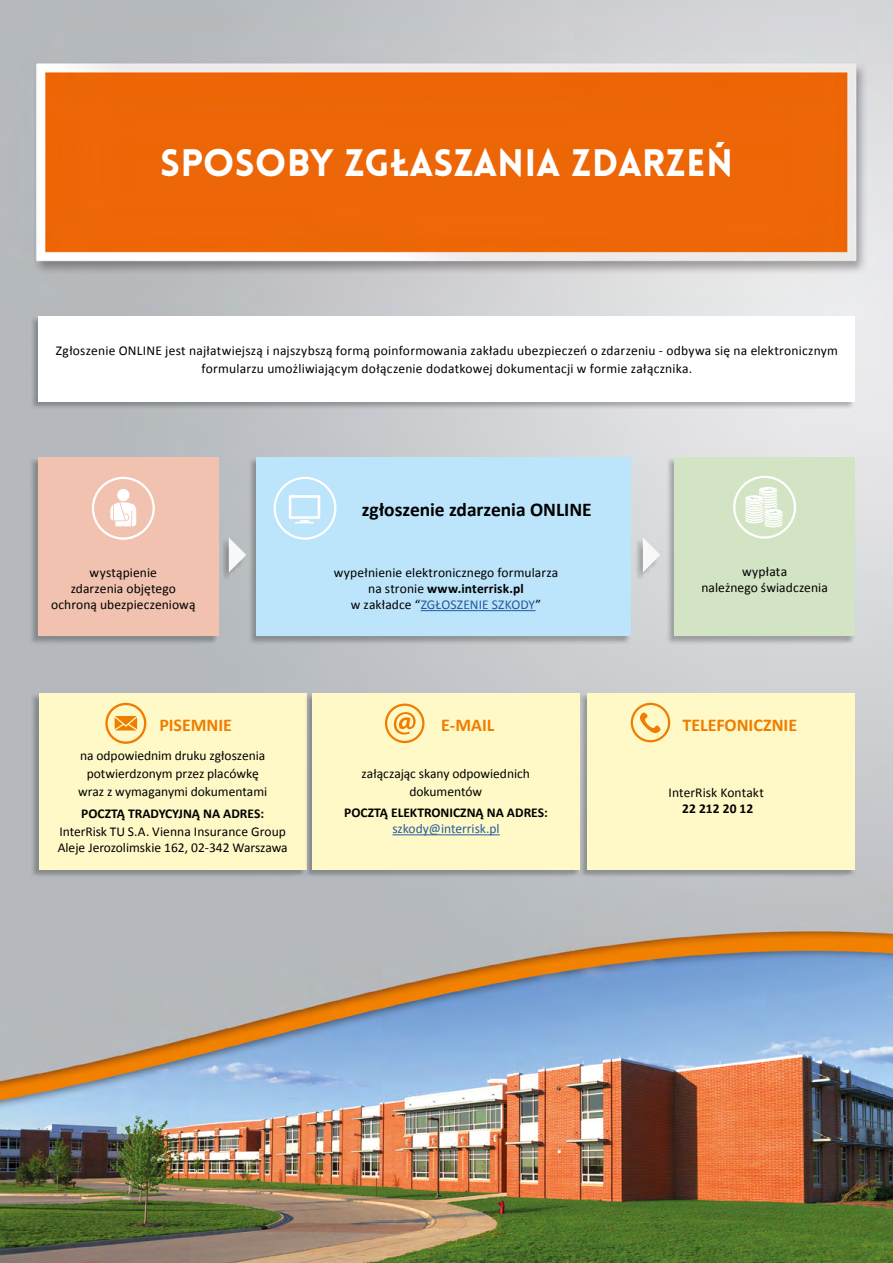
<style>
.page{position:relative;width:893px;height:1263px;background:#fff}
.page>*{position:absolute;margin:0;border:0;box-sizing:border-box;transform-origin:0 0}
.t1{font:900 37.5px "Lovelo";letter-spacing:.005em;color:#fff}
.t2{font:700 19.5px "Calibri";letter-spacing:-.005em;color:#000}
.t3{font:700 18px "Calibri";color:#ef7d00}
.t4{font:13.5px/16.2px "Calibri";letter-spacing:.005em;color:#000;text-align:center}
.t5{font:700 13.5px "Calibri";color:#000}
.t6{font:13.5px "Calibri";color:#275b9b}
.s1{font-weight:700}
.s2{color:#275b9b}
</style>
<div class="page">
<img style="left:0;top:0;width:893px;height:1263px">
<div style="left:30px;top:458px;width:189px;height:186px;background:#000;opacity:.25"></div>
<div style="left:38px;top:457px;width:181px;height:179px;background:#f1c2af"></div>
<div style="left:248px;top:458px;width:383px;height:186px;background:#000;opacity:.25"></div>
<div style="left:256px;top:457px;width:375px;height:179px;background:#bce4fa"></div>
<div style="left:666px;top:458px;width:189px;height:186px;background:#000;opacity:.25"></div>
<div style="left:674px;top:457px;width:181px;height:179px;background:#d2e4c4"></div>
<hr style="left:421px;top:610px;width:115px;height:1px;background:#275b9b">
<div style="left:31px;top:694px;width:276px;height:184px;background:#000;opacity:.25"></div>
<div style="left:39px;top:693px;width:268px;height:177px;background:#fff9c7"></div>
<div style="left:304px;top:694px;width:276px;height:184px;background:#000;opacity:.25"></div>
<div style="left:312px;top:693px;width:268px;height:177px;background:#fff9c7"></div>
<div style="left:579px;top:694px;width:276px;height:184px;background:#000;opacity:.25"></div>
<div style="left:587px;top:693px;width:268px;height:177px;background:#fff9c7"></div>
<hr style="left:392px;top:834px;width:108px;height:1px;background:#275b9b">
<div style="left:220px;top:538px;width:26px;height:43px;background:#000;opacity:.25"></div>
<svg style="left:229px;top:537px;width:17px;height:35px"></svg>
<div style="left:634px;top:538px;width:26px;height:43px;background:#000;opacity:.25"></div>
<svg style="left:643px;top:537px;width:17px;height:35px"></svg>
<svg style="left:105px;top:703px;width:41px;height:41px"></svg>
<svg style="left:631px;top:703px;width:39px;height:39px"></svg>
<svg style="left:92px;top:477px;width:63px;height:63px"></svg>
<svg style="left:733px;top:476px;width:63px;height:63px"></svg>
<svg style="left:274px;top:477px;width:62px;height:63px"></svg>
<svg style="left:385px;top:703px;width:39px;height:40px"></svg>
<div style="left:31px;top:316px;width:824px;height:94px;background:#000;opacity:.25"></div>
<div style="left:39px;top:316px;width:816px;height:85px;background:#fff"></div>
<h1 class="t1" style="left:160px;top:140px;width:574px">SPOSOBY ZGŁASZANIA ZDARZEŃ</h1>
<p class="t4" style="left:56px;top:341px;width:784px;line-height:18px">Zgłoszenie ONLINE jest najłatwiejszą i najszybszą formą poinformowania zakładu ubezpieczeń o zdarzeniu - odbywa się na elektronicznym formularzu umożliwiającym dołączenie dodatkowej dokumentacji w formie załącznika.</p>
<p class="t4" style="left:51px;top:564px;width:146px">wystąpienie<br>zdarzenia objętego ochroną ubezpieczeniową</p>
<h2 class="t2" style="left:362px;top:497px;width:232px">zgłoszenie zdarzenia ONLINE</h2>
<p class="t4" style="left:334px;top:564px;width:226px">wypełnienie elektronicznego formularza na stronie <span class="s1">www.interrisk.pl<br></span>w zakładce “<span class="s2">ZGŁOSZENIE SZKODY</span>”</p>
<p class="t4" style="left:701px;top:564px;width:128px">wypłata<br>należnego świadczenia</p>
<h3 class="t3" style="left:159px;top:713px;width:74px">PISEMNIE</h3>
<h3 class="t3" style="left:441px;top:713px;width:55px">E-MAIL</h3>
<h3 class="t3" style="left:682px;top:713px;width:116px">TELEFONICZNIE</h3>
<p class="t4" style="left:78px;top:746px;width:190px;line-height:18px">na odpowiednim druku zgłoszenia potwierdzonym przez placówkę wraz z wymaganymi dokumentami</p>
<p class="t5" style="left:81px;top:804px;width:184px">POCZTĄ TRADYCYJNĄ NA ADRES:</p>
<p class="t4" style="left:58px;top:823px;width:231px;text-align:left">InterRisk TU S.A. Vienna Insurance Group<br>Aleje Jerozolimskie 162, 02-342 Warszawa</p>
<p class="t4" style="left:362px;top:765px;width:170px;line-height:18px">załączając skany odpowiednich dokumentów</p>
<p class="t5" style="left:344px;top:804px;width:205px">POCZTĄ ELEKTRONICZNĄ NA ADRES:</p>
<p class="t6" style="left:392px;top:820px;width:109px">szkody@interrisk.pl</p>
<p class="t4" style="left:668px;top:784px;width:97px">InterRisk Kontakt</p>
<p class="t5" style="left:682px;top:800px;width:73px">22 212 20 12</p>
</div>
